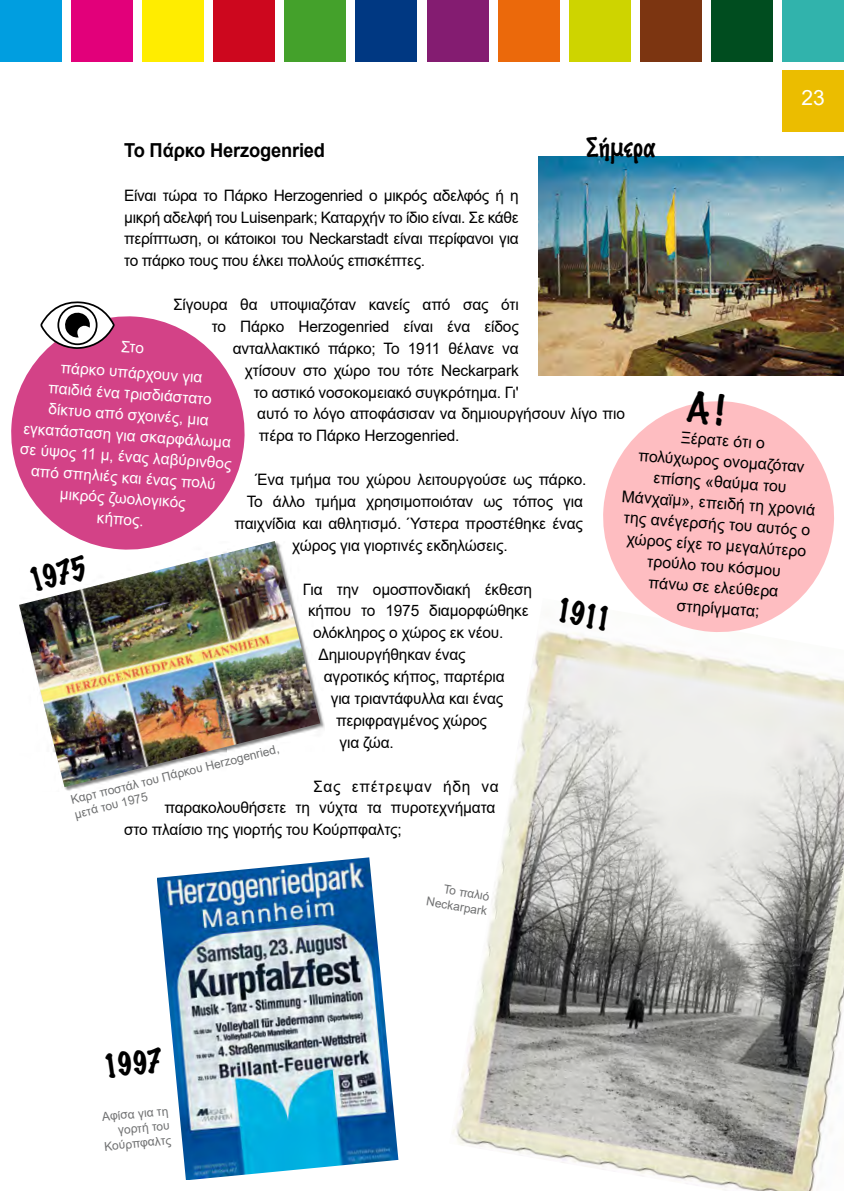
<style>
.page{position:relative;width:844px;height:1191px;background:#fff}
.page>*{position:absolute;margin:0;border:0;box-sizing:border-box;transform-origin:0 0}
.t1{font:100 29.75px "Marker Felt";color:#000}
.t2{font:100 24.5px "Marker Felt";letter-spacing:-.015em;color:#000}
.t3{font:21px "Arial";color:#fff}
.t4{font:700 19.25px "Arial";letter-spacing:-.01em;color:#000;scale:.95 1}
.t5{font:16.1px "Arial";color:#000}
.t6{font:15.75px/21.9px "Arial";letter-spacing:-.01em;color:#000;text-align:justify}
.t7{font:15.75px/21px "Arial";color:#fff;text-align:center}
.t8{font:15.75px "Arial";letter-spacing:.05em;color:#000}
.t9{font:12.25px/14.7px "Arial";color:#707172;text-align:right}
</style>
<div class="page">
<img style="left:538px;top:157px;width:305px;height:219px">
<img style="left:19px;top:541px;width:301px;height:246px">
<div style="left:0;top:0;width:62px;height:62px;background:#009ee0"></div>
<div style="left:71px;top:0;width:62px;height:62px;background:#e2007a"></div>
<div style="left:142px;top:0;width:62px;height:62px;background:#ffed00"></div>
<div style="left:213px;top:0;width:62px;height:62px;background:#cd071e"></div>
<div style="left:284px;top:0;width:62px;height:62px;background:#44a12b"></div>
<div style="left:355px;top:0;width:62px;height:62px;background:#003882"></div>
<div style="left:426px;top:0;width:62px;height:62px;background:#841c71"></div>
<div style="left:497px;top:0;width:62px;height:62px;background:#eb690b"></div>
<div style="left:569px;top:0;width:61px;height:62px;background:#ced400"></div>
<div style="left:640px;top:0;width:61px;height:62px;background:#7c3511"></div>
<div style="left:711px;top:0;width:61px;height:62px;background:#004d1f"></div>
<div style="left:782px;top:0;width:61px;height:62px;background:#31b3ac"></div>
<div style="left:782px;top:70px;width:61px;height:62px;background:#ebbd00"></div>
<img style="left:452px;top:630px;width:391px;height:561px">
<svg style="left:598px;top:401px;width:240px;height:235px;fill:#febdc1"></svg>
<svg style="left:11px;top:316px;width:238px;height:238px;fill:#d34287"></svg>
<svg style="left:39px;top:301px;width:77px;height:49px"></svg>
<img style="left:157px;top:857px;width:241px;height:323px">
<svg style="left:686px;top:401px;width:38px;height:25px"></svg>
<h3 class="t3" style="left:801px;top:83px;width:25px">23</h3>
<h2 class="t2" style="left:586px;top:128px;width:71px">Σήμερα</h2>
<p class="t4" style="left:124px;top:136px;width:213px">Το Πάρκο Herzogenried</p>
<p class="t6" style="left:124px;top:184px;width:396px">Είναι τώρα το Πάρκο Herzogenried ο μικρός αδελφός ή η μικρή αδελφή του Luisenpark; Καταρχήν το ίδιο είναι. Σε κάθε περίπτωση, οι κάτοικοι του Neckarstadt είναι περίφανοι για το πάρκο τους που έλκει πολλούς επισκέπτες.</p>
<p class="t6" style="left:173px;top:293px;width:347px">Σίγουρα θα υποψιαζόταν κανείς από σας ότι</p>
<p class="t6" style="left:212px;top:315px;width:308px">το Πάρκο Herzogenried είναι ένα είδος</p>
<p class="t6" style="left:233px;top:337px;width:287px">ανταλλακτικό πάρκο; Το 1911 θέλανε να</p>
<p class="t6" style="left:245px;top:359px;width:275px">χτίσουν στο χώρο του τότε Neckarpark</p>
<p class="t6" style="left:254px;top:381px;width:266px">το αστικό νοσοκομειακό συγκρότημα. Γι'</p>
<p class="t6" style="left:257px;top:403px;width:369px">αυτό το λόγο αποφάσισαν να δημιουργήσουν λίγο πιο</p>
<p class="t6" style="left:259px;top:425px;width:202px">πέρα το Πάρκο Herzogenried.</p>
<p class="t6" style="left:255px;top:468px;width:332px">Ένα τμήμα του χώρου λειτουργούσε ως πάρκο.</p>
<p class="t6" style="left:247px;top:490px;width:337px">Το άλλο τμήμα χρησιμοποιόταν ως τόπος για</p>
<p class="t6" style="left:234px;top:512px;width:350px">παιχνίδια και αθλητισμό. Ύστερα προστέθηκε ένας</p>
<p class="t6" style="left:292px;top:534px;width:217px">χώρος για γιορτινές εκδηλώσεις.</p>
<p class="t6" style="left:303px;top:578px;width:231px">Για την ομοσπονδιακή έκθεση</p>
<p class="t6" style="left:308px;top:600px;width:222px">κήπου το 1975 διαμορφώθηκε</p>
<p class="t6" style="left:313px;top:622px;width:192px">ολόκληρος ο χώρος εκ νέου.</p>
<p class="t6" style="left:318px;top:643px;width:149px">Δημιουργήθηκαν ένας</p>
<p class="t6" style="left:323px;top:665px;width:182px">αγροτικός κήπος, παρτέρια</p>
<p class="t6" style="left:331px;top:687px;width:174px">για τριαντάφυλλα και ένας</p>
<p class="t6" style="left:336px;top:709px;width:152px">περιφραγμένος χώρος</p>
<p class="t6" style="left:339px;top:731px;width:56px">για ζώα.</p>
<p class="t8" style="left:313px;top:775px;width:187px">Σας επέτρεψαν ήδη να</p>
<p class="t6" style="left:164px;top:797px;width:332px">παρακολουθήσετε τη νύχτα τα πυροτεχνήματα</p>
<p class="t6" style="left:124px;top:818px;width:279px">στο πλαίσιο της γιορτής του Κούρπφαλτς;</p>
<p class="t7" style="left:63px;top:329px;width:143px;line-height:25.4px;rotate:4deg">Στο<br>πάρκο υπάρχουν για</p>
<p class="t7" style="left:25px;top:375px;width:213px;rotate:4deg">παιδιά ένα τρισδιάστατο<br>δίκτυο από σχοινές, μια εγκατάσταση για σκαρφάλωμα σε ύψος 11 μ, ένας λαβύρινθος από σπηλιές και ένας πολύ μικρός ζωολογικός<br>κήπος.</p>
<p class="t5" style="left:681px;top:426px;width:86px;rotate:4deg">Ξέρατε ότι ο</p>
<p class="t5" style="left:639px;top:444px;width:168px;rotate:4deg">πολύχωρος ονομαζόταν</p>
<p class="t5" style="left:654px;top:466px;width:135px;rotate:4deg">επίσης «θαύμα του</p>
<p class="t5" style="left:622px;top:485px;width:195px;rotate:4deg">Μάνχαϊμ», επειδή τη χρονιά</p>
<p class="t5" style="left:624px;top:506px;width:188px;rotate:4deg">της ανέγερσής του αυτός ο</p>
<p class="t5" style="left:627px;top:527px;width:181px;rotate:4deg">χώρος είχε το μεγαλύτερο</p>
<p class="t5" style="left:648px;top:550px;width:135px;rotate:4deg">τρούλο του κόσμου</p>
<p class="t5" style="left:649px;top:571px;width:132px;rotate:4deg">πάνω σε ελεύθερα</p>
<p class="t5" style="left:677px;top:594px;width:84px;rotate:4deg">στηρίγματα;</p>
<h1 class="t1" style="left:23px;top:558px;width:61px;rotate:-14deg">197-5</h1>
<h1 class="t1" style="left:560px;top:586px;width:58px;rotate:11deg">1911</h1>
<p class="t9" style="left:69px;top:793px;width:215px;text-align:left;rotate:-14deg">Καρτ ποστάλ του Πάρκου Herzogenried, μετά του 1975</p>
<h1 class="t1" style="left:101px;top:1043px;width:62px;rotate:-6deg">1997-</h1>
<p class="t9" style="left:101px;top:1109px;width:68px;rotate:-5deg">Αφίσα για τη γορτή του<br>Κούρπφαλτς</p>
<p class="t9" style="left:430px;top:879px;width:63px;rotate:9deg">Το παλιό<br>Neckarpark</p>
</div>
